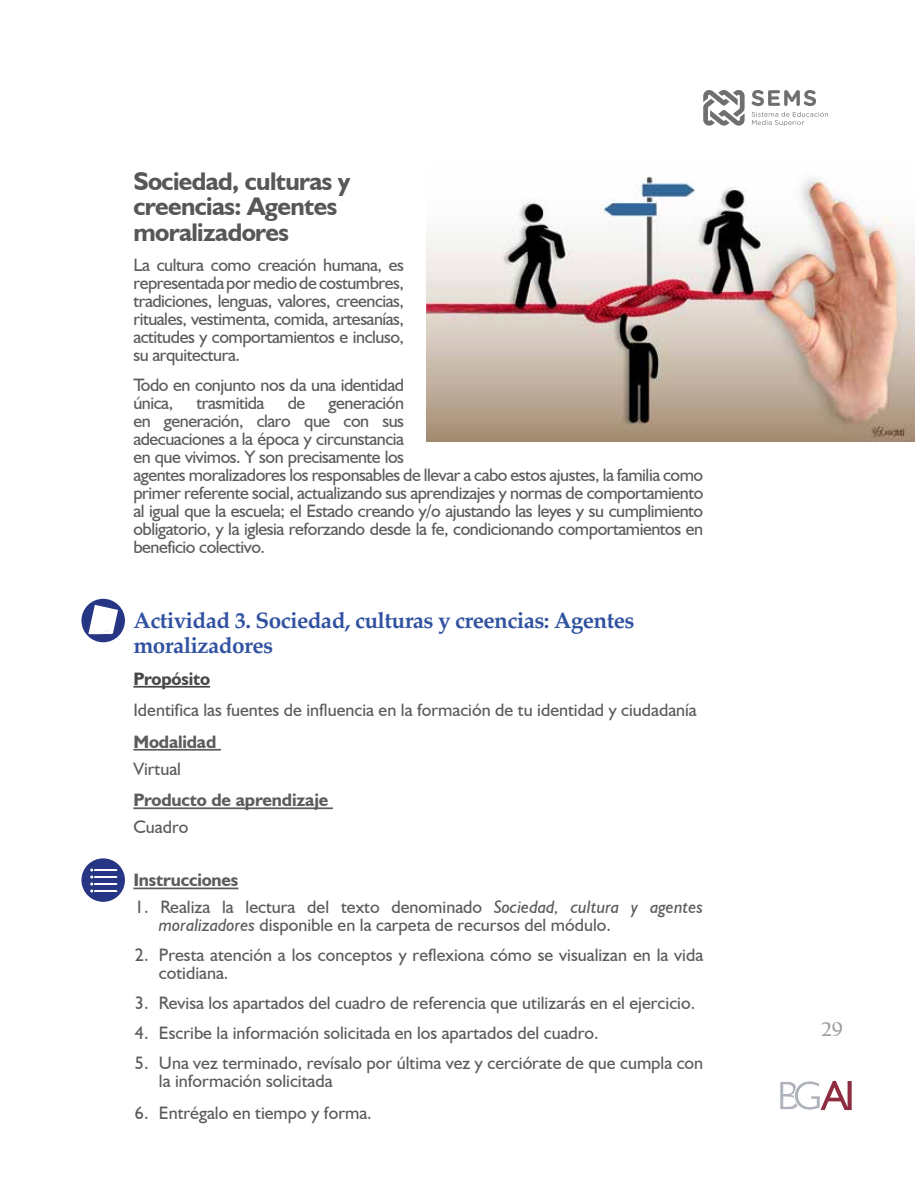
<style>
.page{position:relative;width:915px;height:1191px;background:#fff}
.page>*{position:absolute;margin:0;border:0;box-sizing:border-box;transform-origin:0 0}
.t1{font:700 25.5px/25.5px "Humanist 521 BT";letter-spacing:-.025em;color:#575756}
.t2{font:700 22.5px/25.5px "Palatino";letter-spacing:-.025em;color:#3052a0}
.t3{font:700 21px "Californian FB";color:#9d9d9c}
.t4{font:18px/18px "Humanist 521 BT";letter-spacing:-.025em;color:#5c5c5b}
.t5{font:18px/18px "Humanist 521 BT";color:#5c5c5b}
.t6{font:700 18px "Humanist 521 BT";letter-spacing:-.01em;color:#5c5c5c}
.t7{font:700 18px "Humanist 521 BT";letter-spacing:-.01em;color:#474747}
.s1{font-style:italic}
</style>
<div class="page">
<svg style="left:703px;top:90px;width:41px;height:36px"></svg>
<svg style="left:751px;top:90px;width:64px;height:16px"></svg>
<svg style="left:751px;top:112px;width:76px;height:14px"></svg>
<svg style="left:780px;top:1080px;width:71px;height:31px"></svg>
<hr style="left:133px;top:686px;width:77px;height:1px;background:#474747">
<hr style="left:133px;top:749px;width:88px;height:1px;background:#5c5c5c">
<hr style="left:133px;top:807px;width:200px;height:2px;background:#5c5c5c">
<hr style="left:133px;top:887px;width:105px;height:2px;background:#5c5c5c">
<img style="left:426px;top:176px;width:488px;height:265px">
<div style="left:81px;top:599px;width:44px;height:43px;background:#273684;border-radius:50%"></div>
<svg style="left:88px;top:605px;width:30px;height:29px"></svg>
<div style="left:81px;top:858px;width:44px;height:44px;background:#273684;border-radius:50%"></div>
<div style="left:94px;top:869px;width:23px;height:2px;border:2px solid #fff"></div>
<div style="left:94px;top:876px;width:23px;height:2px;border:2px solid #fff"></div>
<div style="left:94px;top:883px;width:23px;height:2px;border:2px solid #fff"></div>
<div style="left:94px;top:890px;width:23px;height:2px;border:2px solid #fff"></div>
<svg style="left:90px;top:868px;width:3px;height:24px"></svg>
<h1 class="t1" style="left:133px;top:167px;width:218px">Sociedad, culturas y creencias: Agentes moralizadores</h1>
<p class="t4" style="left:133px;top:255px;width:272px;text-align:justify">La cultura como creación humana, es representada por medio de costumbres, tradiciones, lenguas, valores, creencias, rituales, vestimenta, comida, artesanías, actitudes y comportamientos e incluso, su arquitectura.</p>
<p class="t4" style="left:133px;top:375px;width:272px">Todo en conjunto nos da una identidad única,</p>
<p class="t4" style="left:133px;top:393px;width:571px;text-indent:195px">generación<br>en generación, claro que con sus<br>adecuaciones a la época y circunstancia<br>en que vivimos. Y son precisamente los<br>agentes moralizadores los responsables de llevar a cabo estos ajustes, la familia como primer referente social, actualizando sus aprendizajes y normas de comportamiento al igual que la escuela; el Estado creando y/o ajustando las leyes y su cumplimiento obligatorio, y la iglesia reforzando desde la fe, condicionando comportamientos en beneficio colectivo.</p>
<p class="t4" style="left:196px;top:393px;width:69px">trasmitida</p>
<p class="t4" style="left:287px;top:393px;width:19px">de</p>
<p class="t2" style="left:133px;top:606px;width:502px">Actividad 3. Sociedad, culturas y creencias: Agentes moralizadores</p>
<p class="t7" style="left:133px;top:667px;width:78px">Propósito</p>
<p class="t5" style="left:133px;top:700px;width:564px">Identifica las fuentes de influencia en la formación de tu identidad y ciudadanía</p>
<p class="t6" style="left:133px;top:730px;width:84px">Modalidad</p>
<p class="t5" style="left:133px;top:759px;width:49px">Virtual</p>
<p class="t6" style="left:133px;top:789px;width:196px">Producto de aprendizaje</p>
<p class="t4" style="left:133px;top:817px;width:56px">Cuadro</p>
<p class="t6" style="left:133px;top:869px;width:106px">Instrucciones</p>
<p class="t5" style="left:159px;top:898px;width:545px;text-indent:-24px">1. Realiza la lectura del texto denominado <span class="s1">Sociedad, cultura y agentes moralizadores</span> disponible en la carpeta de recursos del módulo.</p>
<p class="t5" style="left:159px;top:946px;width:545px;text-indent:-24px">2. Presta atención a los conceptos y reflexiona cómo se visualizan en la vida cotidiana.</p>
<p class="t5" style="left:135px;top:994px;width:561px">3. Revisa los apartados del cuadro de referencia que utilizarás en el ejercicio.</p>
<p class="t5" style="left:135px;top:1024px;width:465px">4. Escribe la información solicitada en los apartados del cuadro.</p>
<p class="t5" style="left:159px;top:1054px;width:545px;text-indent:-24px">5. Una vez terminado, revísalo por última vez y cerciórate de que cumpla con la información solicitada</p>
<p class="t5" style="left:135px;top:1103px;width:238px">6. Entrégalo en tiempo y forma.</p>
<p class="t3" style="left:820px;top:1017px;width:24px">29</p>
</div>
